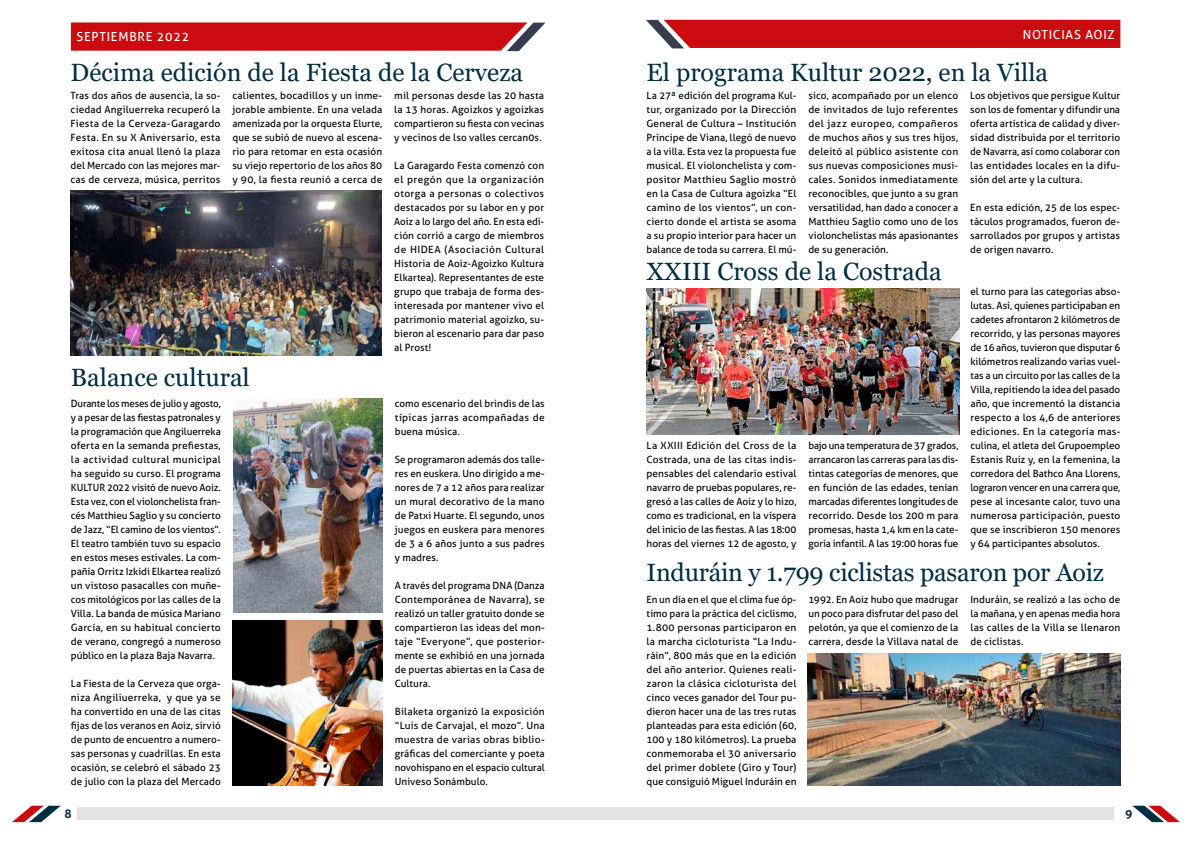
<style>
.page{position:relative;width:1191px;height:842px;background:#fff}
.page>*{position:absolute;margin:0;border:0;box-sizing:border-box;transform-origin:0 0}
.t1{font:25px "Georgia";color:#002e42}
.t2{font:12.5px "Aller";letter-spacing:.06em;color:#fff}
.t3{font:700 12px "Aller";color:#002e42}
.t4{font:10px/14px "Aller";letter-spacing:.005em;color:#000;text-align:justify}
</style>
<div class="page">
<div style="left:77px;top:807px;width:518px;height:13px;background:#e3e3e3"></div>
<div style="left:595px;top:807px;width:519px;height:13px;background:#e3e3e3"></div>
<svg style="left:1132px;top:806px;width:48px;height:16px"></svg>
<svg style="left:12px;top:806px;width:49px;height:16px"></svg>
<svg style="left:71px;top:22px;width:475px;height:29px;background:#ca1c20"></svg>
<div style="left:646px;top:20px;width:474px;height:28px;background:#cb0b0f"></div>
<img style="left:71px;top:191px;width:311px;height:165px">
<img style="left:232px;top:620px;width:151px;height:165px">
<img style="left:807px;top:653px;width:313px;height:132px">
<img style="left:646px;top:288px;width:313px;height:146px">
<img style="left:233px;top:398px;width:150px;height:214px">
<p class="t2" style="left:77px;top:29px;width:114px">SEPTIEMBRE 2022</p>
<p class="t2" style="left:1022px;top:27px;width:93px">NOTICIAS AOIZ</p>
<h1 class="t1" style="left:71px;top:57px;width:454px">Décima edición de la Fiesta de la Cerveza</h1>
<h1 class="t1" style="left:646px;top:57px;width:403px">El programa Kultur 2022, en la Villa</h1>
<p class="t4" style="left:71px;top:88px;width:151px">Tras dos años de ausencia, la so&shy;ciedad Angiluerreka recuperó la Fiesta de la Cerveza-Garagardo Festa. En su X Aniversario, esta exitosa cita anual llenó la plaza del Mercado con las mejores mar&shy;cas de cerveza, música, perritos</p>
<p class="t4" style="left:232px;top:88px;width:151px">calientes, bocadillos y un inme&shy;jorable ambiente. En una velada amenizada por la orquesta Elurte, que se subió de nuevo al escena&shy;rio para retomar en esta ocasión su viejo repertorio de los años 80 y 90, la fiesta reunió a cerca de</p>
<p class="t4" style="left:394px;top:88px;width:151px">mil personas desde las 20 hasta la 13 horas. Agoizkos y agoizkas compartieron su fiesta con vecinas y vecinos de lso valles cercan0s.</p>
<p class="t4" style="left:394px;top:158px;width:151px">La Garagardo Festa comenzó con el pregón que la organización otorga a personas o colectivos destacados por su labor en y por Aoiz a lo largo del año. En esta edi&shy;ción corrió a cargo de miembros de HIDEA (Asociación Cultural Historia de Aoiz-Agoizko Kultura Elkartea). Representantes de este grupo que trabaja de forma des&shy;interesada por mantener vivo el patrimonio material agoizko, su&shy;bieron al escenario para dar paso al Prost!</p>
<h1 class="t1" style="left:71px;top:362px;width:180px">Balance cultural</h1>
<p class="t4" style="left:71px;top:396px;width:151px">Durante los meses de julio y agosto, y a pesar de las fiestas patronales y la programación que Angiluerreka oferta en la semanda prefiestas, la actividad cultural municipal ha seguido su curso. El programa KULTUR 2022 visitó de nuevo Aoiz.<br>Esta vez, con el violonchelista fran&shy;cés Matthieu Saglio y su concierto de Jazz, “El camino de los vientos”.<br>El teatro también tuvo su espacio en estos meses estivales. La com&shy;pañía Orritz Izkidi Elkartea realizó un vistoso pasacalles con muñe&shy;cos mitológicos por las calles de la Villa. La banda de música Mariano García, en su habitual concierto de verano, congregó a numeroso público en la plaza Baja Navarra.</p>
<p class="t4" style="left:71px;top:676px;width:151px">La Fiesta de la Cerveza que orga&shy;niza Angiliuerreka, y que ya se ha convertido en una de las citas fijas de los veranos en Aoiz, sirvió de punto de encuentro a numero&shy;sas personas y cuadrillas. En esta ocasión, se celebró el sábado 23 de julio con la plaza del Mercado</p>
<p class="t4" style="left:395px;top:396px;width:151px">como escenario del brindis de las típicas jarras acompañadas de buena música.</p>
<p class="t4" style="left:395px;top:452px;width:151px">Se programaron además dos talle&shy;res en euskera. Uno dirigido a me&shy;nores de 7 a 12 años para realizar un mural decorativo de la mano de Patxi Huarte. El segundo, unos juegos en euskera para menores de 3 a 6 años junto a sus padres y madres.</p>
<p class="t4" style="left:395px;top:578px;width:151px">A través del programa DNA (Danza Contemporánea de Navarra), se realizó un taller gratuito donde se compartieron las ideas del mon&shy;taje “Everyone”, que posterior&shy;mente se exhibió en una jornada de puertas abiertas en la Casa de Cultura.</p>
<p class="t4" style="left:395px;top:704px;width:151px">Bilaketa organizó la exposición “Luis de Carvajal, el mozo”. Una muestra de varias obras biblio&shy;gráficas del comerciante y poeta novohispano en el espacio cultural Univeso Sonámbulo.</p>
<p class="t4" style="left:646px;top:88px;width:151px">La 27ª edición del programa Kul&shy;tur, organizado por la Dirección General de Cultura – Institución Príncipe de Viana, llegó de nuevo a la villa. Esta vez la propuesta fue musical. El violonchelista y com&shy;positor Matthieu Saglio mostró en la Casa de Cultura agoizka “El camino de los vientos”, un con&shy;cierto donde el artista se asoma a su propio interior para hacer un balance de toda su carrera. El mú-</p>
<p class="t4" style="left:808px;top:88px;width:151px">sico, acompañado por un elenco de invitados de lujo referentes del jazz europeo, compañeros de muchos años y sus tres hijos, deleitó al público asistente con sus nuevas composiciones musi&shy;cales. Sonidos inmediatamente reconocibles, que junto a su gran versatilidad, han dado a conocer a Matthieu Saglio como uno de los violonchelistas más apasionantes de su generación.</p>
<p class="t4" style="left:970px;top:88px;width:151px">Los objetivos que persigue Kultur son los de fomentar y difundir una oferta artística de calidad y diver&shy;sidad distribuida por el territorio de Navarra, así como colaborar con las entidades locales en la difu&shy;sión del arte y la cultura.</p>
<p class="t4" style="left:970px;top:200px;width:151px">En esta edición, 25 de los espec&shy;táculos programados, fueron de&shy;sarrollados por grupos y artistas de origen navarro.</p>
<h1 class="t1" style="left:646px;top:256px;width:297px">XXIII Cross de la Costrada</h1>
<p class="t4" style="left:646px;top:438px;width:151px">La XXIII Edición del Cross de la Costrada, una de las citas indis&shy;pensables del calendario estival navarro de pruebas populares, re&shy;gresó a las calles de Aoiz y lo hizo, como es tradicional, en la víspera del inicio de las fiestas. A las 18:00 horas del viernes 12 de agosto, y</p>
<p class="t4" style="left:808px;top:438px;width:151px">bajo una temperatura de 37 grados, arrancaron las carreras para las dis&shy;tintas categorías de menores, que en función de las edades, tenían marcadas diferentes longitudes de recorrido. Desde los 200 m para promesas, hasta 1,4 km en la cate&shy;goría infantil. A las 19:00 horas fue</p>
<p class="t4" style="left:970px;top:284px;width:151px">el turno para las categorías abso&shy;lutas. Así, quienes participaban en cadetes afrontaron 2 kilómetros de recorrido, y las personas mayores de 16 años, tuvieron que disputar 6 kilómetros realizando varias vuel&shy;tas a un circuito por las calles de la Villa, repitiendo la idea del pasado año, que incrementó la distancia respecto a los 4,6 de anteriores ediciones. En la categoría mas&shy;culina, el atleta del Grupoempleo Estanis Ruiz y, en la femenina, la corredora del Bathco Ana Llorens, lograron vencer en una carrera que, pese al incesante calor, tuvo una numerosa participación, puesto que se inscribieron 150 menores y 64 participantes absolutos.</p>
<h1 class="t1" style="left:646px;top:557px;width:459px">Induráin y 1.799 ciclistas pasaron por Aoiz</h1>
<p class="t4" style="left:646px;top:592px;width:151px">En un día en el que el clima fue óp&shy;timo para la práctica del ciclismo, 1.800 personas participaron en la marcha cicloturista “La Indu&shy;ráin”, 800 más que en la edición del año anterior. Quienes reali&shy;zaron la clásica cicloturista del cinco veces ganador del Tour pu&shy;dieron hacer una de las tres rutas planteadas para esta edición (60, 100 y 180 kilómetros). La prueba conmemoraba el 30 aniversario del primer doblete (Giro y Tour) que consiguió Miguel Induráin en</p>
<p class="t4" style="left:808px;top:592px;width:151px">1992. En Aoiz hubo que madrugar un poco para disfrutar del paso del pelotón, ya que el comienzo de la carrera, desde la Villava natal de</p>
<p class="t4" style="left:970px;top:592px;width:151px">Induráin, se realizó a las ocho de la mañana, y en apenas media hora las calles de la Villa se llenaron de ciclistas.</p>
<p class="t3" style="left:64px;top:806px;width:9px">8</p>
<p class="t3" style="left:1125px;top:806px;width:9px">9</p>
</div>
